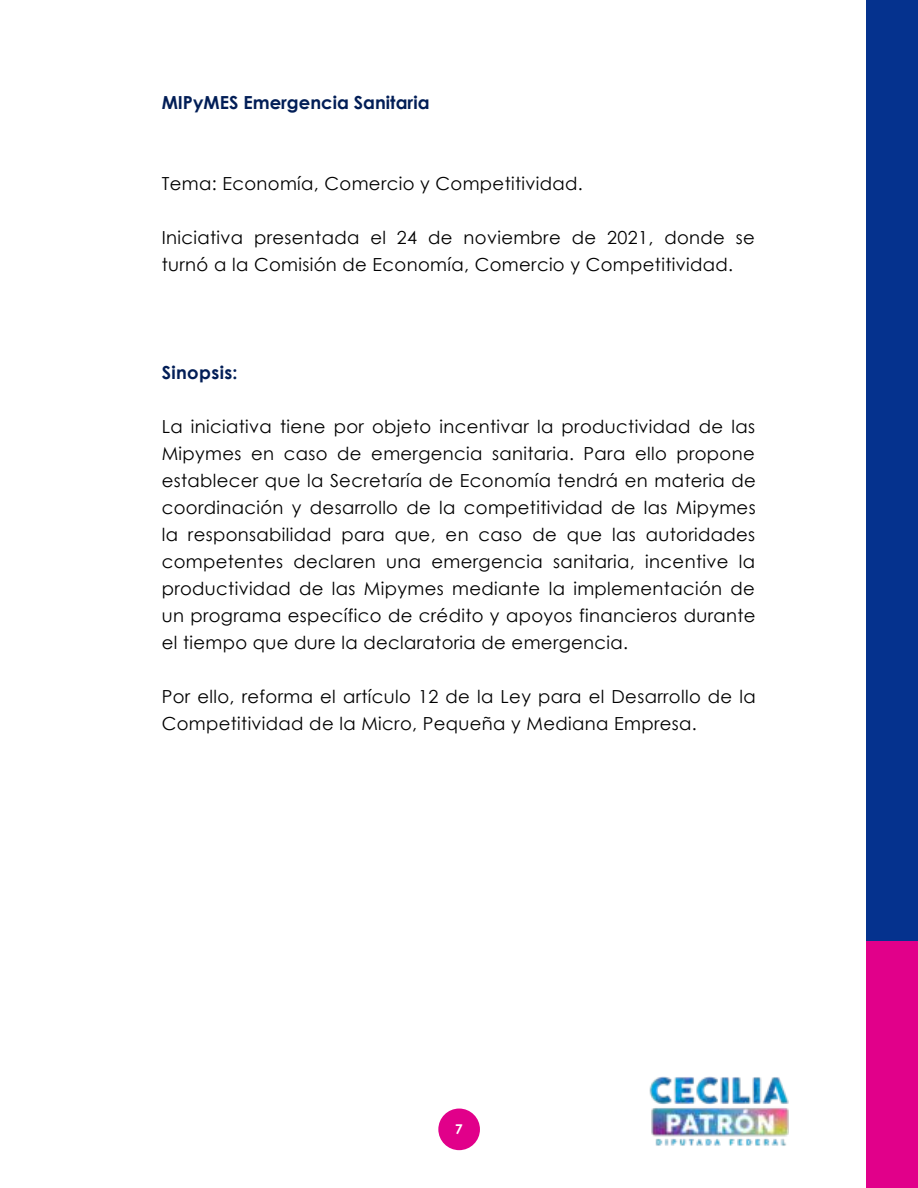
<style>
.page{position:relative;width:918px;height:1188px;background:#fff}
.page>*{position:absolute;margin:0;border:0;box-sizing:border-box;transform-origin:0 0}
.t1{font:18px/27px "Century Gothic";letter-spacing:.02em;color:#000}
.t2{font:700 18px "Century Gothic";color:#021e57}
.t3{font:700 18px "Century Gothic";letter-spacing:.02em;color:#021e57}
.t4{font:700 13.5px "Century Gothic";color:#fff}
</style>
<div class="page">
<div style="left:438px;top:1109px;width:42px;height:41px;background:#e1008a;border-radius:50%"></div>
<div style="left:866px;top:0;width:52px;height:942px;background:#05328e"></div>
<div style="left:866px;top:942px;width:52px;height:246px;background:#e1008a"></div>
<img style="left:649px;top:1077px;width:140px;height:69px">
<p class="t2" style="left:162px;top:89px;width:269px">MIPyMES Emergencia Sanitaria</p>
<p class="t1" style="left:162px;top:170px;width:423px">Tema: Economía, Comercio y Competitividad.</p>
<p class="t1" style="left:162px;top:224px;width:595px">Iniciativa presentada el 24 de noviembre de 2021, donde se turnó a la Comisión de Economía, Comercio y Competitividad.</p>
<p class="t3" style="left:162px;top:359px;width:77px">Sinopsis:</p>
<p class="t1" style="left:162px;top:413px;width:596px;text-align:justify">La iniciativa tiene por objeto incentivar la productividad de las Mipymes en caso de emergencia sanitaria. Para ello propone establecer que la Secretaría de Economía tendrá en materia de coordinación y desarrollo de la competitividad de las Mipymes la responsabilidad para que, en caso de que las autoridades competentes declaren una emergencia sanitaria, incentive la productividad de las Mipymes mediante la implementación de un programa específico de crédito y apoyos financieros durante el tiempo que dure la declaratoria de emergencia.</p>
<p class="t1" style="left:162px;top:683px;width:596px">Por ello, reforma el artículo 12 de la Ley para el Desarrollo de la<br>Competitividad de la Micro, Pequeña y Mediana Empresa.</p>
<p class="t4" style="left:455px;top:1119px;width:9px">7</p>
</div>
